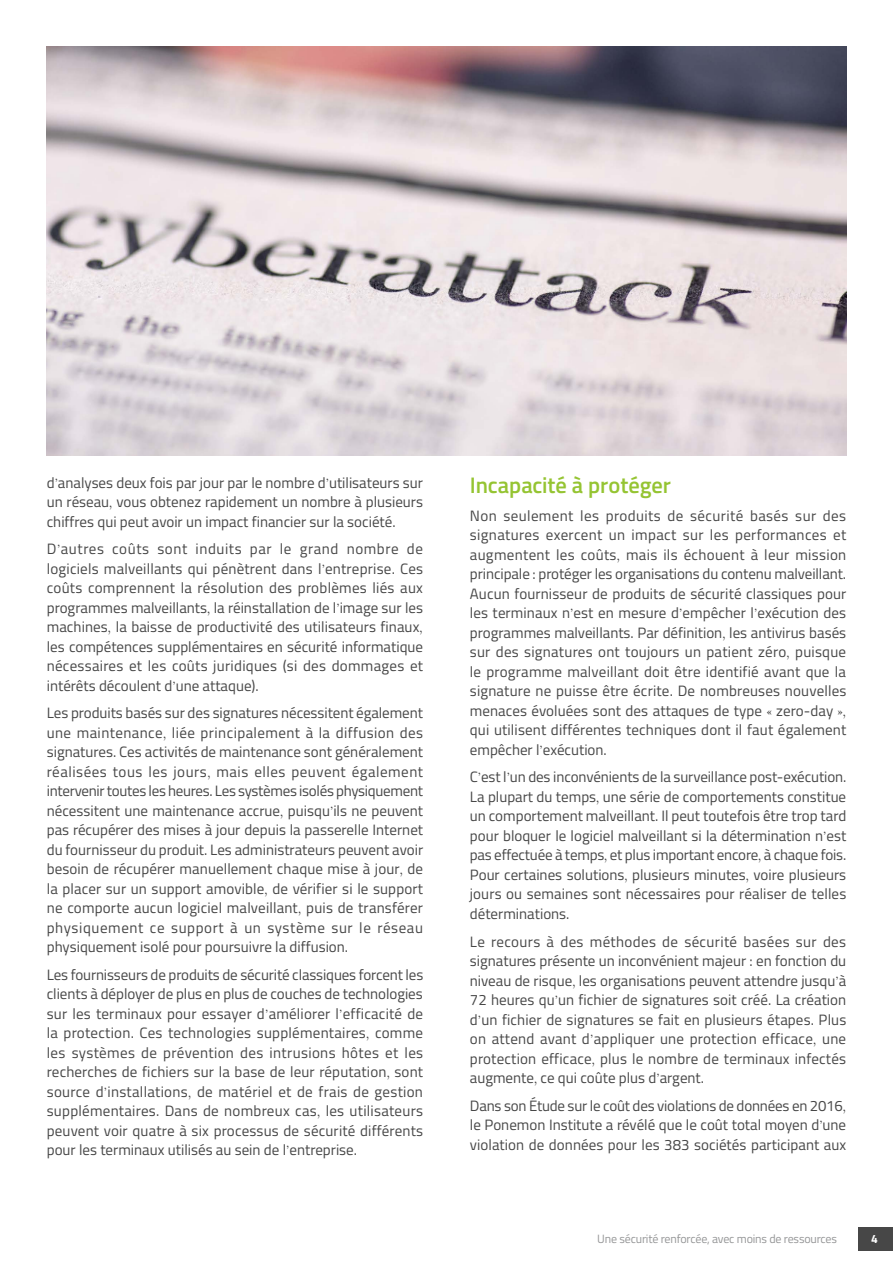
<style>
.page{position:relative;width:893px;height:1263px;background:#fff}
.page>*{position:absolute;margin:0;border:0;box-sizing:border-box;transform-origin:0 0}
.t1{font:600 22.5px "Titillium";letter-spacing:-.005em;color:#95c432}
.t2{font:15px/19.5px "Titillium";color:#474747;text-align:justify}
.t3{font:12px "Titillium";letter-spacing:-.015em;color:#969798}
.t4{font:700 12px "Titillium";color:#fff}
.s1{font-family:"Apple Garamond"}
</style>
<div class="page">
<div style="left:858px;top:1227px;width:35px;height:24px;background:#474747"></div>
<img style="left:47px;top:47px;width:799px;height:408px">
<p class="t2" style="left:47px;top:472px;width:378px">d<span class="s1">’</span>analyses deux fois par jour par le nombre d<span class="s1">’</span>utilisateurs sur un réseau<span class="s1">,</span> vous obtenez rapidement un nombre à plusieurs chiffres qui peut avoir un impact financier sur la société.</p>
<p class="t2" style="left:47px;top:538px;width:378px">D<span class="s1">’</span>autres coûts sont induits par le grand nombre de logiciels malveillants qui pénètrent dans l<span class="s1">’</span>entreprise. Ces coûts comprennent la résolution des problèmes liés aux programmes malveillants<span class="s1">,</span> la réinstallation de l<span class="s1">’</span>image sur les machines<span class="s1">,</span> la baisse de productivité des utilisateurs finaux<span class="s1">, </span>les compétences supplémentaires en sécurité informatique nécessaires et les coûts juridiques (si des dommages et intérêts découlent d<span class="s1">’</span>une attaque).</p>
<p class="t2" style="left:47px;top:702px;width:378px">Les produits basés sur des signatures nécessitent également une maintenance<span class="s1">,</span> liée principalement à la diffusion des signatures. Ces activités de maintenance sont généralement réalisées tous les jours<span class="s1">,</span> mais elles peuvent également intervenir toutes les heures. Les systèmes isolés physiquement nécessitent une maintenance accrue<span class="s1">,</span> puisqu<span class="s1">’</span>ils ne peuvent pas récupérer des mises à jour depuis la passerelle Internet du fournisseur du produit. Les administrateurs peuvent avoir besoin de récupérer manuellement chaque mise à jour<span class="s1">,</span> de la placer sur un support amovible<span class="s1">,</span> de vérifier si le support ne comporte aucun logiciel malveillant<span class="s1">,</span> puis de transférer physiquement ce support à un système sur le réseau physiquement isolé pour poursuivre la diffusion.</p>
<p class="t2" style="left:47px;top:964px;width:378px">Les fournisseurs de produits de sécurité classiques forcent les clients à déployer de plus en plus de couches de technologies sur les terminaux pour essayer d<span class="s1">’</span>améliorer l<span class="s1">’</span>efficacité de la protection. Ces technologies supplémentaires<span class="s1">,</span> comme les systèmes de prévention des intrusions hôtes et les recherches de fichiers sur la base de leur réputation<span class="s1">,</span> sont source d<span class="s1">’</span>installations<span class="s1">,</span> de matériel et de frais de gestion supplémentaires. Dans de nombreux cas<span class="s1">,</span> les utilisateurs peuvent voir quatre à six processus de sécurité différents pour les terminaux utilisés au sein de l<span class="s1">’</span>entreprise.</p>
<h1 class="t1" style="left:470px;top:468px;width:203px">Incapacité à protéger</h1>
<p class="t2" style="left:470px;top:505px;width:378px">Non seulement les produits de sécurité basés sur des signatures exercent un impact sur les performances et augmentent les coûts<span class="s1">,</span> mais ils échouent à leur mission principale : protéger les organisations du contenu malveillant.<br>Aucun fournisseur de produits de sécurité classiques pour les terminaux n<span class="s1">’</span>est en mesure d<span class="s1">’</span>empêcher l<span class="s1">’</span>exécution des programmes malveillants. Par définition<span class="s1">,</span> les antivirus basés sur des signatures ont toujours un patient zéro<span class="s1">,</span> puisque le programme malveillant doit être identifié avant que la signature ne puisse être écrite. De nombreuses nouvelles menaces évoluées sont des attaques de type <span class="s1">«</span> zero-day <span class="s1">», </span>qui utilisent différentes techniques dont il faut également empêcher l<span class="s1">’</span>exécution.</p>
<p class="t2" style="left:470px;top:767px;width:378px">C<span class="s1">’</span>est l<span class="s1">’</span>un des inconvénients de la surveillance post-exécution.<br>La plupart du temps<span class="s1">,</span> une série de comportements constitue un comportement malveillant. Il peut toutefois être trop tard pour bloquer le logiciel malveillant si la détermination n<span class="s1">’</span>est pas effectuée à temps<span class="s1">,</span> et plus important encore<span class="s1">,</span> à chaque fois.<br>Pour certaines solutions<span class="s1">,</span> plusieurs minutes<span class="s1">,</span> voire plusieurs jours ou semaines sont nécessaires pour réaliser de telles déterminations.</p>
<p class="t2" style="left:470px;top:931px;width:378px">Le recours à des méthodes de sécurité basées sur des signatures présente un inconvénient majeur : en fonction du niveau de risque<span class="s1">,</span> les organisations peuvent attendre jusqu<span class="s1">’</span>à 72 heures qu<span class="s1">’</span>un fichier de signatures soit créé. La création d<span class="s1">’</span>un fichier de signatures se fait en plusieurs étapes. Plus on attend avant d<span class="s1">’</span>appliquer une protection efficace<span class="s1">,</span> une protection efficace<span class="s1">,</span> plus le nombre de terminaux infectés augmente<span class="s1">,</span> ce qui coûte plus d<span class="s1">’</span>argent.</p>
<p class="t2" style="left:470px;top:1095px;width:378px">Dans son Étude sur le coût des violations de données en 2016<span class="s1">, </span>le Ponemon Institute a révélé que le coût total moyen d<span class="s1">’</span>une violation de données pour les 383 sociétés participant aux</p>
<p class="t3" style="left:597px;top:1230px;width:241px">Une sécurité renforcée, avec moins de ressources</p>
<p class="t4" style="left:871px;top:1230px;width:8px">4</p>
</div>
